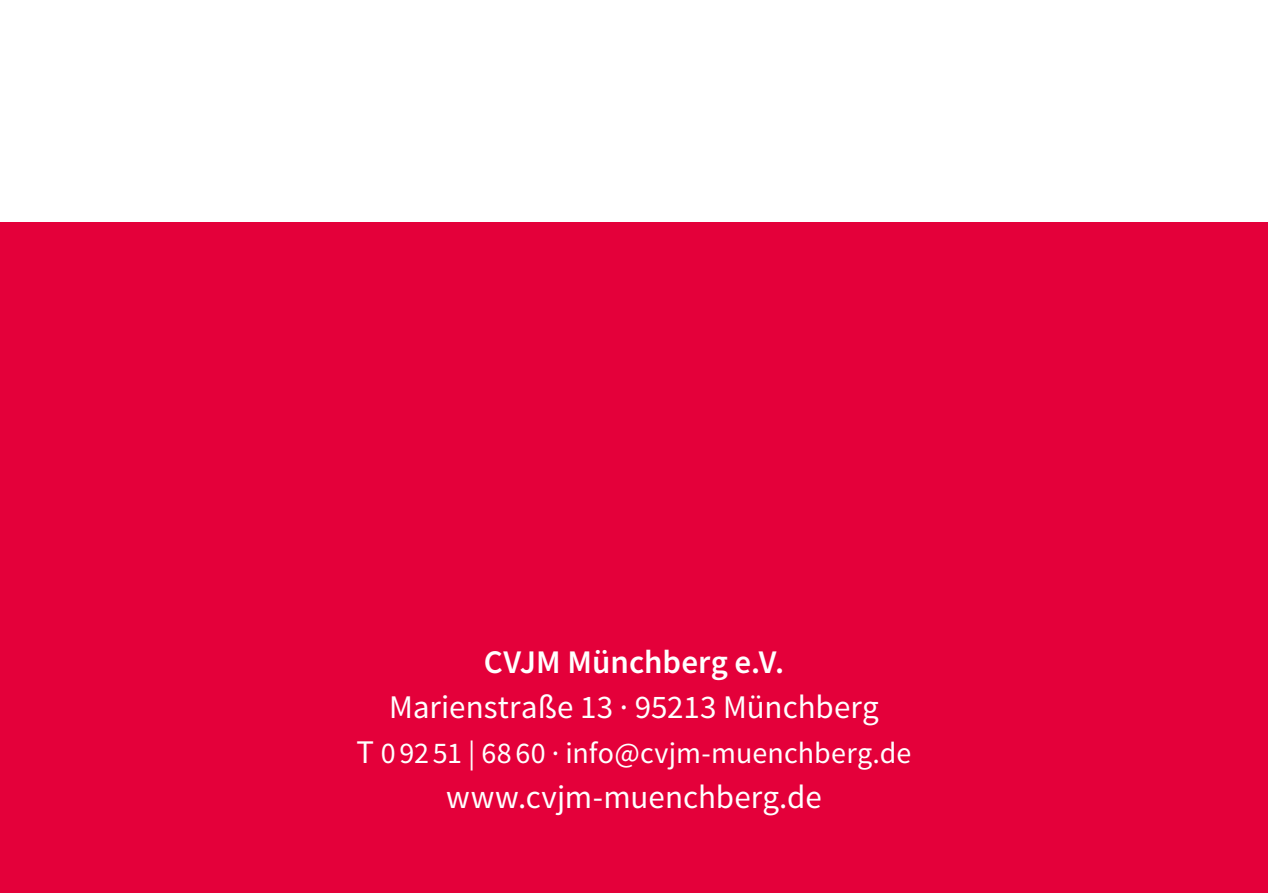
<style>
.page{position:relative;width:1268px;height:893px;background:#fff}
.page>*{position:absolute;margin:0;border:0;box-sizing:border-box;transform-origin:0 0}
.t1{font:33px "Source Sans Pro";color:#fff}
.t2{font:600 33px "Source Sans Pro";color:#fff}
.t3{font:30px "Source Sans Pro";letter-spacing:.005em;color:#fff}
.s1{font-size:33px}
</style>
<div class="page">
<div style="left:0;top:223px;width:1267px;height:670px;background:#e4003a"></div>
<p class="t2" style="left:483px;top:640px;width:302px">CVJM Münchberg e.V.</p>
<p class="t1" style="left:389px;top:686px;width:491px">Marienstraße 13 · 95213 Münchberg</p>
<p class="t3" style="left:356px;top:734px;width:556px"><span class="s1">T</span> 0 92 51 | 68 60 · info@cvjm-muenchberg.de</p>
<p class="t1" style="left:446px;top:776px;width:377px">www.cvjm-muenchberg.de</p>
</div>
